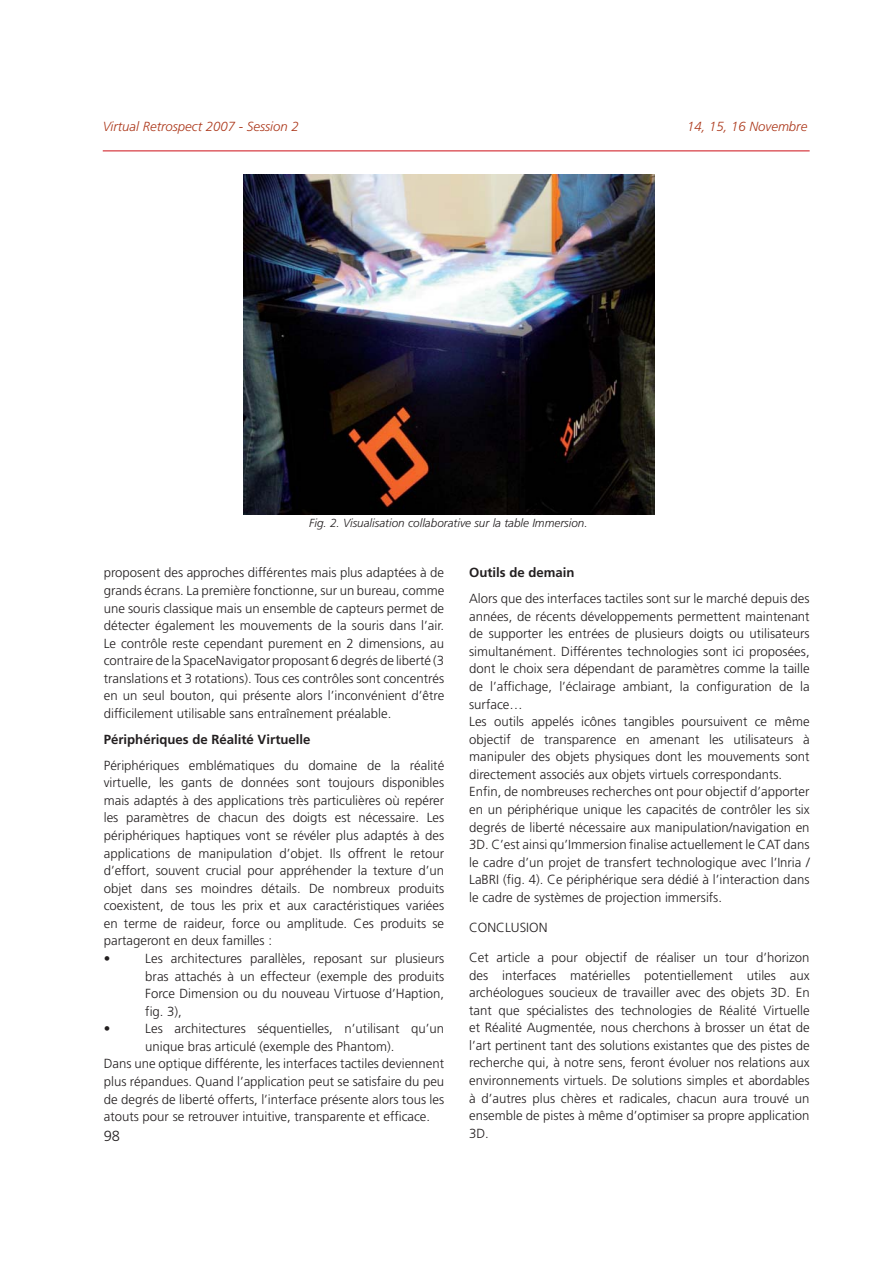
<style>
.page{position:relative;width:893px;height:1263px;background:#fff}
.page>*{position:absolute;margin:0;border:0;box-sizing:border-box;transform-origin:0 0}
.t1{font:300 14.7px "Frutiger";color:#231f20}
.t2{font:300 13.2px/17.5px "Frutiger";color:#231f20;text-align:justify}
.t3{font:italic 300 13.2px "Frutiger";color:#ac381b}
.t4{font:700 13.2px "Frutiger";color:#231f20}
.t5{font:italic 300 11.7px "Frutiger";color:#231f20}
</style>
<div class="page">
<hr style="left:103px;top:150px;width:707px;height:1px;background:#d2232a">
<img style="left:244px;top:175px;width:410px;height:339px">
<p class="t3" style="left:103px;top:121px;width:198px">Virtual Retrospect 2007 - Session 2</p>
<p class="t3" style="left:687px;top:121px;width:122px">14, 15, 16 Novembre</p>
<p class="t5" style="left:309px;top:518px;width:280px">Fig. 2. Visualisation collaborative sur la table Immersion.</p>
<p class="t2" style="left:104px;top:565px;width:342px">proposent des approches différentes mais plus adaptées à de grands écrans. La première fonctionne, sur un bureau, comme une souris classique mais un ensemble de capteurs permet de détecter également les mouvements de la souris dans l’air.<br>Le contrôle reste cependant purement en 2 dimensions, au contraire de la SpaceNavigator proposant 6 degrés de liberté (3 translations et 3 rotations). Tous ces contrôles sont concentrés en un seul bouton, qui présente alors l’inconvénient d’être difficilement utilisable sans entraînement préalable.</p>
<p class="t4" style="left:104px;top:734px;width:208px">Périphériques de Réalité Virtuelle</p>
<p class="t2" style="left:104px;top:757px;width:342px">Périphériques emblématiques du domaine de la réalité virtuelle, les gants de données sont toujours disponibles mais adaptés à des applications très particulières où repérer les paramètres de chacun des doigts est nécessaire. Les périphériques haptiques vont se révéler plus adaptés à des applications de manipulation d’objet. Ils offrent le retour d’effort, souvent crucial pour appréhender la texture d’un objet dans ses moindres détails. De nombreux produits coexistent, de tous les prix et aux caractéristiques variées en terme de raideur, force ou amplitude. Ces produits se partageront en deux familles :</p>
<p class="t2" style="left:145px;top:951px;width:300px">Les architectures parallèles, reposant sur plusieurs</p>
<p class="t2" style="left:145px;top:968px;width:300px">bras attachés à un effecteur (exemple des produits</p>
<p class="t2" style="left:145px;top:986px;width:300px">Force Dimension ou du nouveau Virtuose d’Haption,</p>
<p class="t2" style="left:145px;top:1003px;width:38px">fig. 3),</p>
<p class="t2" style="left:145px;top:1021px;width:300px">Les architectures séquentielles, n’utilisant qu’un</p>
<p class="t2" style="left:145px;top:1039px;width:251px">unique bras articulé (exemple des Phantom).</p>
<p class="t2" style="left:104px;top:1056px;width:342px">Dans une optique différente, les interfaces tactiles deviennent</p>
<p class="t2" style="left:104px;top:1074px;width:342px">plus répandues. Quand l’application peut se satisfaire du peu</p>
<p class="t2" style="left:104px;top:1091px;width:342px">de degrés de liberté offerts, l’interface présente alors tous les</p>
<p class="t2" style="left:104px;top:1109px;width:328px">atouts pour se retrouver intuitive, transparente et efficace.</p>
<p class="t1" style="left:104px;top:1130px;width:18px">98</p>
<p class="t4" style="left:469px;top:567px;width:107px">Outils de demain</p>
<p class="t2" style="left:469px;top:591px;width:342px;text-align:left">Alors que des interfaces tactiles sont sur le marché depuis des années, de récents développements permettent maintenant de supporter les entrées de plusieurs doigts ou utilisateurs simultanément. Différentes technologies sont ici proposées, dont le choix sera dépendant de paramètres comme la taille de l’affichage, l’éclairage ambiant, la configuration de la surface…<br>Les outils appelés icônes tangibles poursuivent ce même objectif de transparence en amenant les utilisateurs à manipuler des objets physiques dont les mouvements sont directement associés aux objets virtuels correspondants.<br>Enfin, de nombreuses recherches ont pour objectif d’apporter en un périphérique unique les capacités de contrôler les six degrés de liberté nécessaire aux manipulation/navigation en 3D. C’est ainsi qu’Immersion finalise actuellement le CAT dans le cadre d’un projet de transfert technologique avec l’Inria / LaBRI (fig. 4). Ce périphérique sera dédié à l’interaction dans le cadre de systèmes de projection immersifs.</p>
<p class="t2" style="left:469px;top:920px;width:80px">CONCLUSION</p>
<p class="t2" style="left:469px;top:950px;width:342px">Cet article a pour objectif de réaliser un tour d’horizon des interfaces matérielles potentiellement utiles aux archéologues soucieux de travailler avec des objets 3D. En tant que spécialistes des technologies de Réalité Virtuelle et Réalité Augmentée, nous cherchons à brosser un état de l’art pertinent tant des solutions existantes que des pistes de recherche qui, à notre sens, feront évoluer nos relations aux environnements virtuels. De solutions simples et abordables à d’autres plus chères et radicales, chacun aura trouvé un ensemble de pistes à même d’optimiser sa propre application 3D.</p>
</div>
